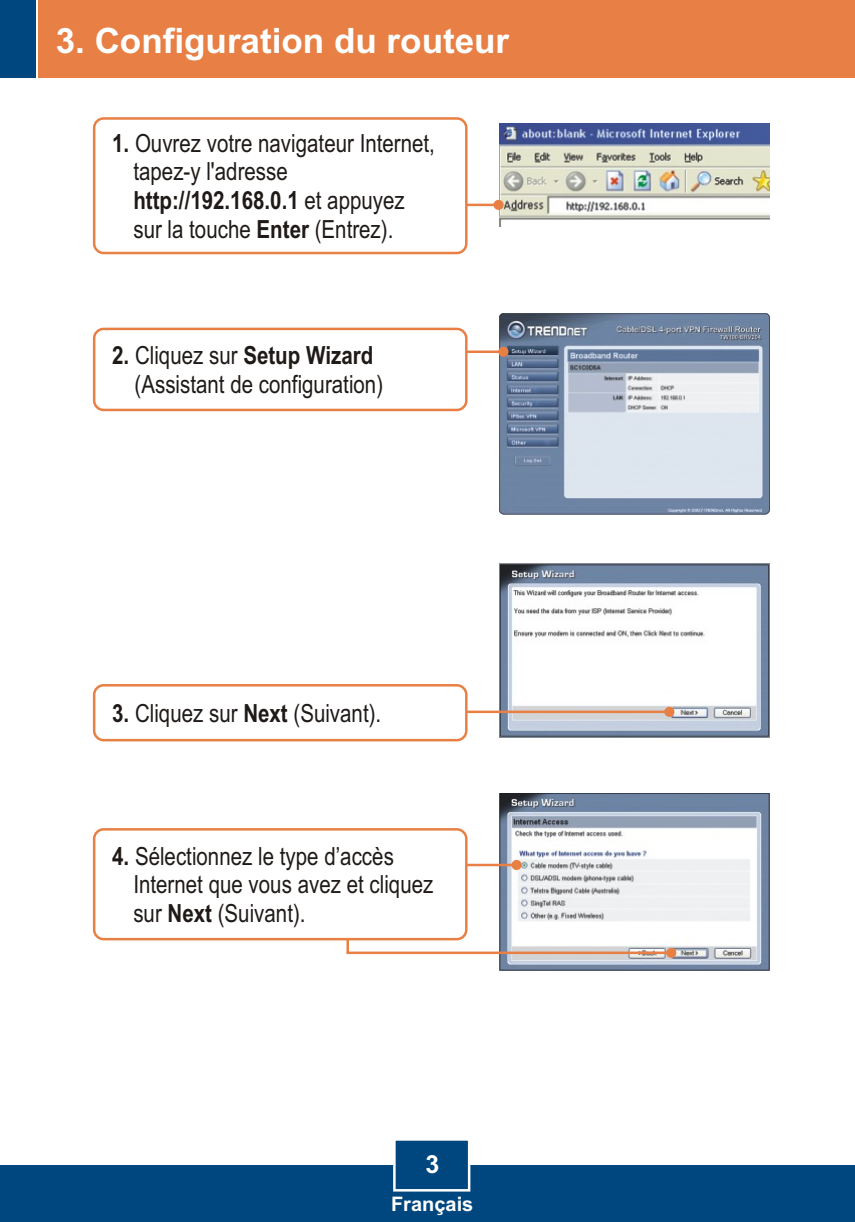
<style>
.page{position:relative;width:855px;height:1222px;background:#fff}
.page>*{position:absolute;margin:0;border:0;box-sizing:border-box;transform-origin:0 0}
.t1{font:700 35px "Arial";color:#fff}
.t2{font:25px/28.5px "Arial Narrow";color:#1f1a17}
.t3{font:700 25px "Arial";color:#fff}
.t4{font:700 20px "Arial";color:#fff}
.s1{font-weight:700}
</style>
<div class="page">
<img style="left:499px;top:313px;width:270px;height:201px">
<div style="left:0;top:1165px;width:854px;height:56px;background:#004780"></div>
<div style="left:39px;top:0;width:815px;height:78px;background:#e88045"></div>
<div style="left:0;top:0;width:36px;height:78px;background:#004780"></div>
<svg style="left:393px;top:1140px;width:78px;height:52px"></svg>
<img style="left:499px;top:793px;width:270px;height:177px">
<img style="left:499px;top:563px;width:270px;height:174px">
<img style="left:499px;top:124px;width:270px;height:102px">
<svg style="left:467px;top:347px;width:41px;height:10px"></svg>
<svg style="left:467px;top:200px;width:36px;height:10px"></svg>
<svg style="left:467px;top:859px;width:54px;height:11px"></svg>
<svg style="left:342px;top:888px;width:334px;height:69px"></svg>
<div style="left:93px;top:828px;width:374px;height:112px;background:#fff;border:3px solid #e88045;border-radius:9px"></div>
<svg style="left:467px;top:706px;width:207px;height:11px;background:#dac0b4"></svg>
<div style="left:93px;top:684px;width:374px;height:57px;background:#fff;border:3px solid #e88045;border-radius:9px"></div>
<div style="left:93px;top:117px;width:374px;height:137px;background:#fff;border:3px solid #e88045;border-radius:9px"></div>
<div style="left:93px;top:327px;width:374px;height:84px;background:#fff;border:3px solid #e88045;border-radius:9px"></div>
<h1 class="t1" style="left:56px;top:27px;width:455px">3. Configuration du routeur</h1>
<p class="t2" style="left:133px;top:131px;width:303px;text-indent:-21px"><span class="s1">1.</span> Ouvrez votre navigateur Internet, tapez-y l'adresse <span class="s1">http://192.168.0.1</span> et appuyez sur la touche <span class="s1">Enter</span> (Entrez).</p>
<p class="t2" style="left:134px;top:344px;width:250px;text-indent:-22px"><span class="s1">2.</span> Cliquez sur <span class="s1">Setup Wizard </span>(Assistant de configuration)</p>
<p class="t2" style="left:112px;top:701px;width:270px"><span class="s1">3.</span> Cliquez sur <span class="s1">Next</span> (Suivant).</p>
<p class="t2" style="left:133px;top:844px;width:301px;text-indent:-21px"><span class="s1">4.</span> Sélectionnez le type d’accès<br>Internet que vous avez et cliquez sur <span class="s1">Next</span> (Suivant).</p>
<p class="t3" style="left:425px;top:1154px;width:15px">3</p>
<p class="t4" style="left:391px;top:1196px;width:84px">Français</p>
</div>
